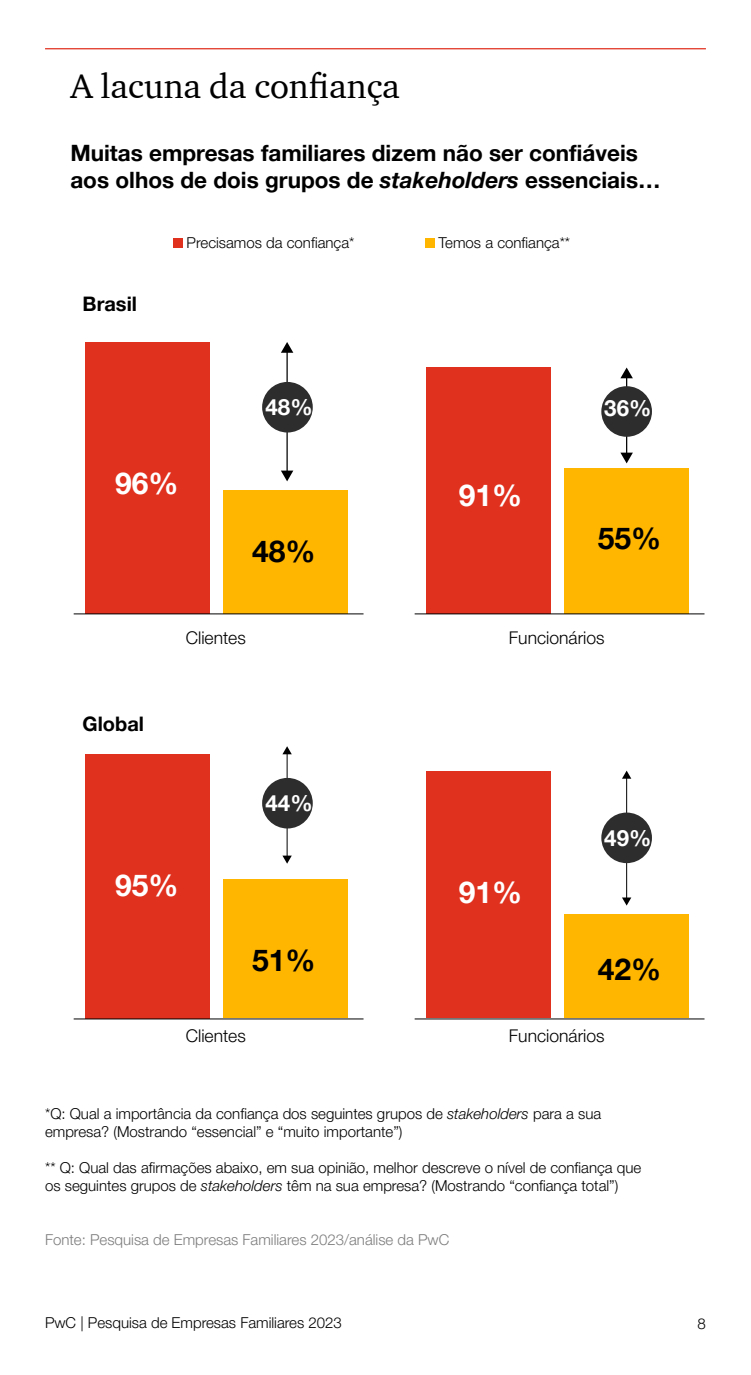
<style>
.page{position:relative;width:751px;height:1375px;background:#fff}
.page>*{position:absolute;margin:0;border:0;box-sizing:border-box;transform-origin:0 0}
.t1{font:35px "ITC Charter Com";color:#000}
.t2{font:700 30px "Helvetica Neue LT Pro";color:#fff}
.t3{font:700 30px "Helvetica Neue LT Pro";color:#000}
.t4{font:700 22.5px/27px "Helvetica Neue LT Pro";color:#000}
.t5{font:700 22.25px "Helvetica Neue LT Pro";color:#fff}
.t6{font:700 20px "Helvetica Neue LT Pro";color:#000}
.t7{font:300 17.5px "Helvetica Neue LT Pro";color:#000}
.t8{font:300 15px/18px "Helvetica Neue LT Pro";color:#000}
.t9{font:300 15px "Helvetica Neue LT Pro";color:#7d7d7d}
.s1{font-style:italic}
</style>
<div class="page">
<hr style="left:625px;top:376px;width:1px;height:78px;background:#000">
<svg style="left:620px;top:453px;width:12px;height:10px"></svg>
<svg style="left:620px;top:368px;width:12px;height:10px"></svg>
<div style="left:601px;top:386px;width:50px;height:51px;background:#2d2d2d;border-radius:50%"></div>
<hr style="left:286px;top:351px;width:1px;height:121px;background:#000">
<svg style="left:281px;top:471px;width:12px;height:10px"></svg>
<svg style="left:281px;top:342px;width:12px;height:11px"></svg>
<div style="left:262px;top:382px;width:50px;height:51px;background:#2d2d2d;border-radius:50%"></div>
<hr style="left:45px;top:48px;width:660px;height:1px;background:#e0301e">
<div style="left:85px;top:342px;width:124px;height:272px;background:#e0301e"></div>
<div style="left:223px;top:491px;width:124px;height:123px;background:#ffb600"></div>
<div style="left:425px;top:368px;width:124px;height:246px;background:#e0301e"></div>
<div style="left:564px;top:468px;width:124px;height:146px;background:#ffb600"></div>
<div style="left:173px;top:239px;width:10px;height:9px;background:#e0301e"></div>
<div style="left:425px;top:239px;width:9px;height:9px;background:#ffb600"></div>
<hr style="left:625px;top:777px;width:1px;height:122px;background:#000">
<svg style="left:622px;top:898px;width:8px;height:8px"></svg>
<svg style="left:622px;top:771px;width:8px;height:8px"></svg>
<div style="left:601px;top:813px;width:50px;height:50px;background:#2d2d2d;border-radius:50%"></div>
<hr style="left:286px;top:753px;width:1px;height:104px;background:#000">
<svg style="left:282px;top:856px;width:9px;height:8px"></svg>
<svg style="left:282px;top:746px;width:9px;height:8px"></svg>
<div style="left:262px;top:778px;width:50px;height:50px;background:#2d2d2d;border-radius:50%"></div>
<div style="left:85px;top:754px;width:124px;height:264px;background:#e0301e"></div>
<div style="left:223px;top:879px;width:124px;height:139px;background:#ffb600"></div>
<div style="left:425px;top:772px;width:124px;height:246px;background:#e0301e"></div>
<div style="left:564px;top:914px;width:124px;height:104px;background:#ffb600"></div>
<hr style="left:74px;top:614px;width:289px;height:1px;background:#000">
<hr style="left:414px;top:614px;width:290px;height:1px;background:#000">
<hr style="left:74px;top:1019px;width:289px;height:1px;background:#000">
<hr style="left:414px;top:1019px;width:290px;height:1px;background:#000">
<h1 class="t1" style="left:70px;top:64px;width:331px">A lacuna da confiança</h1>
<h3 class="t4" style="left:70px;top:139px;width:591px">Muitas empresas familiares dizem não ser confiáveis aos olhos de dois grupos de <span class="s1">stakeholders</span> essenciais…</h3>
<h3 class="t6" style="left:82px;top:291px;width:56px">Brasil</h3>
<p class="t8" style="left:186px;top:233px;width:169px">Precisamos da confiança*</p>
<p class="t8" style="left:438px;top:233px;width:133px">Temos a confiança**</p>
<h2 class="t2" style="left:115px;top:465px;width:65px">96%</h2>
<h3 class="t5" style="left:265px;top:393px;width:49px">48%</h3>
<h3 class="t5" style="left:604px;top:395px;width:49px">36%</h3>
<h2 class="t3" style="left:252px;top:533px;width:65px">48%</h2>
<h2 class="t2" style="left:458px;top:476px;width:65px">91%</h2>
<h2 class="t3" style="left:597px;top:520px;width:65px">55%</h2>
<p class="t7" style="left:186px;top:627px;width:61px">Clientes</p>
<p class="t7" style="left:508px;top:627px;width:97px">Funcionários</p>
<h3 class="t6" style="left:82px;top:711px;width:63px">Global</h3>
<h2 class="t2" style="left:115px;top:867px;width:65px">95%</h2>
<h3 class="t5" style="left:265px;top:789px;width:49px">44%</h3>
<h2 class="t3" style="left:252px;top:942px;width:65px">51%</h2>
<h2 class="t2" style="left:458px;top:873px;width:65px">91%</h2>
<h3 class="t5" style="left:604px;top:824px;width:49px">49%</h3>
<h2 class="t3" style="left:597px;top:951px;width:65px">42%</h2>
<p class="t7" style="left:186px;top:1025px;width:61px">Clientes</p>
<p class="t7" style="left:508px;top:1025px;width:97px">Funcionários</p>
<p class="t8" style="left:45px;top:1104px;width:557px">*Q: Qual a importância da confiança dos seguintes grupos de <span class="s1">stakeholders</span> para a sua empresa? (Mostrando “essencial” e “muito importante”)</p>
<p class="t8" style="left:45px;top:1158px;width:597px">** Q: Qual das afirmações abaixo, em sua opinião, melhor descreve o nível de confiança que os seguintes grupos de <span class="s1">stakeholders</span> têm na sua empresa? (Mostrando “confiança total”)</p>
<p class="t9" style="left:45px;top:1231px;width:405px">Fonte: Pesquisa de Empresas Familiares 2023/análise da PwC</p>
<p class="t8" style="left:45px;top:1314px;width:298px">PwC | Pesquisa de Empresas Familiares 2023</p>
<p class="t8" style="left:697px;top:1315px;width:10px">8</p>
</div>
